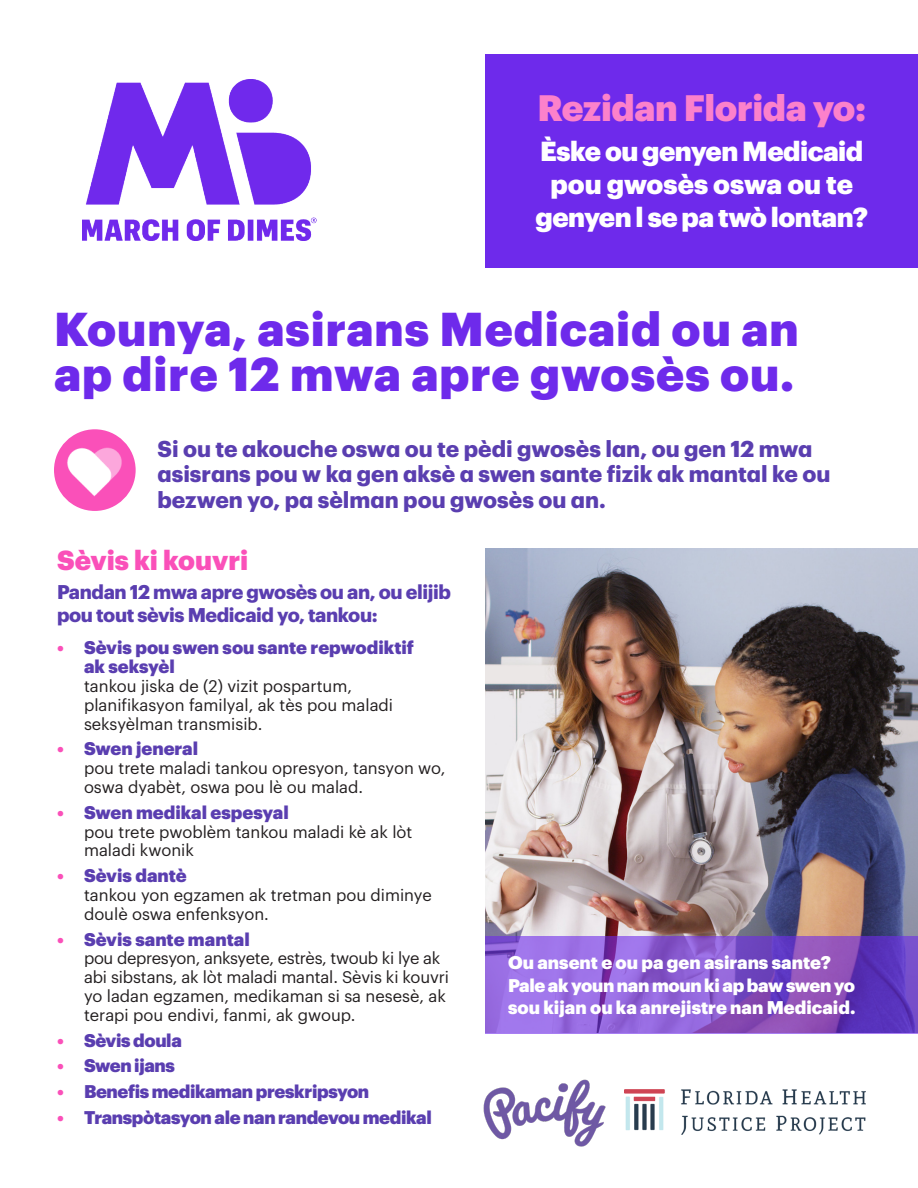
<style>
.page{position:relative;width:918px;height:1188px;background:#fff}
.page>*{position:absolute;margin:0;border:0;box-sizing:border-box;transform-origin:0 0}
.t1{font:900 46.5px/45px "Graphik";letter-spacing:.02em;color:#6e2aeb}
.t2{font:900 36px "Graphik";letter-spacing:-.01em;color:#fc81cb}
.t3{font:900 27px/33px "Graphik";letter-spacing:-.02em;color:#fff;text-align:center}
.t4{font:900 27px "Graphik";color:#fa50b9}
.t5{font:700 22.5px/25.5px "Graphik";color:#5a3eb0}
.t6{font:700 19.5px/22.5px "Graphik";letter-spacing:-.02em;color:#5a3eb0}
.t7{font:900 18px/18.9px "Graphik";color:#5a3eb0}
.t8{font:900 18px/23px "Graphik";color:#fff}
.t9{font:900 18px "Graphik";letter-spacing:-.02em;color:#5a3eb0}
.t10{font:16.5px/18.9px "Graphik";color:#231f20}
.s1{color:#fa50b9}
</style>
<div class="page">
<div style="left:486px;top:54px;width:432px;height:214px;background:#6e2aeb"></div>
<img style="left:82px;top:80px;width:234px;height:160px">
<img style="left:486px;top:548px;width:432px;height:389px">
<div style="left:54px;top:429px;width:82px;height:82px;background:#fa50b9;border-radius:50%"></div>
<img style="left:61px;top:435px;width:67px;height:75px">
<svg style="left:486px;top:937px;width:432px;height:97px;background:#8758ce"></svg>
<img style="left:624px;top:1089px;width:242px;height:45px">
<img style="left:484px;top:1080px;width:122px;height:67px">
<p class="t2" style="left:537px;top:80px;width:330px">Rezidan Florida yo:</p>
<p class="t3" style="left:536px;top:132px;width:334px">Èske ou genyen Medicaid pou gwosès oswa ou te genyen l se pa twò lontan?</p>
<p class="t1" style="left:54px;top:302px;width:746px">Kounya, asirans Medicaid ou an ap dire 12 mwa apre gwosès ou.</p>
<p class="t5" style="left:158px;top:434px;width:675px">Si ou te akouche oswa ou te pèdi gwosès lan, ou gen 12 mwa asisrans pou w ka gen aksè a swen sante fizik ak mantal ke ou bezwen yo, pa sèlman pou gwosès ou an.</p>
<p class="t4" style="left:57px;top:539px;width:193px">Sèvis ki kouvri</p>
<p class="t6" style="left:57px;top:579px;width:396px">Pandan 12 mwa apre gwosès ou an, ou elijib pou tout sèvis Medicaid yo, tankou:</p>
<p class="t7" style="left:84px;top:636px;width:332px;text-indent:-27px"><span class="s1">•</span> Sèvis pou swen sou sante repwodiktif ak seksyèl</p>
<p class="t10" style="left:84px;top:675px;width:311px">tankou jiska de (2) vizit pospartum, planifikasyon familyal, ak tès pou maladi seksyèlman transmisib.</p>
<p class="t7" style="left:57px;top:738px;width:143px"><span class="s1">•</span> Swen jeneral</p>
<p class="t10" style="left:84px;top:757px;width:363px">pou trete maladi tankou opresyon, tansyon wo, oswa dyabèt, oswa pou lè ou malad.</p>
<p class="t7" style="left:57px;top:801px;width:233px"><span class="s1">•</span> Swen medikal espesyal</p>
<p class="t10" style="left:84px;top:821px;width:330px">pou trete pwoblèm tankou maladi kè ak lòt maladi kwonik</p>
<p class="t7" style="left:57px;top:865px;width:131px"><span class="s1">•</span> Sèvis dantè</p>
<p class="t10" style="left:84px;top:884px;width:349px">tankou yon egzamen ak tretman pou diminye doulè oswa enfenksyon.</p>
<p class="t7" style="left:57px;top:928px;width:194px"><span class="s1">•</span> Sèvis sante mantal</p>
<p class="t10" style="left:84px;top:948px;width:366px">pou depresyon, anksyete, estrès, twoub ki lye ak abi sibstans, ak lòt maladi mantal. Sèvis ki kouvri yo ladan egzamen, medikaman si sa nesesè, ak terapi pou endivi, fanmi, ak gwoup.</p>
<p class="t9" style="left:57px;top:1026px;width:126px"><span class="s1">•</span> Sèvis doula</p>
<p class="t9" style="left:57px;top:1052px;width:120px"><span class="s1">•</span> Swen ijans</p>
<p class="t9" style="left:57px;top:1078px;width:314px"><span class="s1">•</span> Benefis medikaman preskripsyon</p>
<p class="t9" style="left:57px;top:1103px;width:376px"><span class="s1">•</span> Transpòtasyon ale nan randevou medikal</p>
<p class="t8" style="left:508px;top:949px;width:349px">Ou ansent e ou pa gen asirans sante?<br>Pale ak youn nan moun ki ap baw swen yo sou kijan ou ka anrejistre nan Medicaid.</p>
</div>
